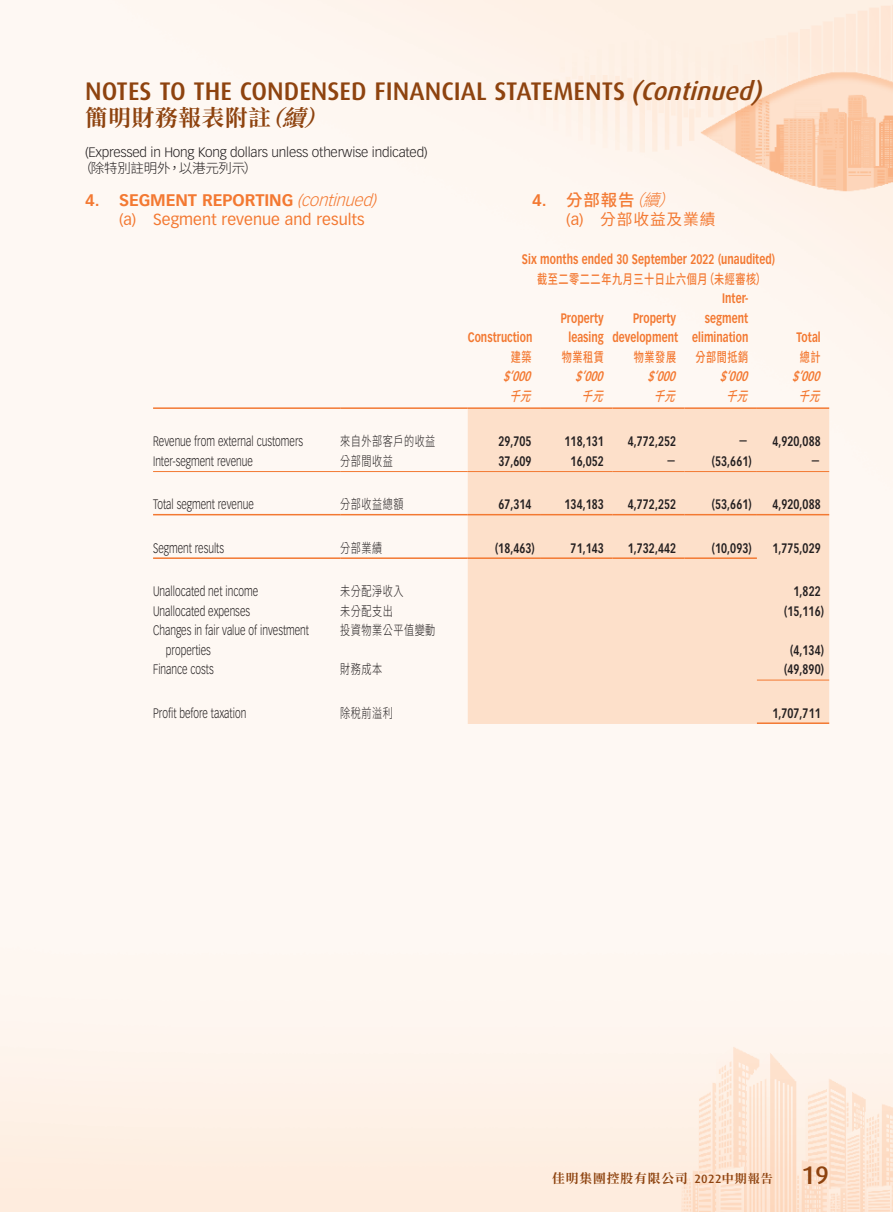
<style>
.page{position:relative;width:893px;height:1212px;background:#fff}
.page>*{position:absolute;margin:0;border:0;box-sizing:border-box;transform-origin:0 0}
.t1{font:500 25.5px "Dax";color:#8e430f}
.t2{font:700 22.5px "Source Han Serif TC";letter-spacing:.035em;color:#8e430f}
.Heading_1{font:700 16.5px "Vectora LT Std";letter-spacing:-.005em;color:#f37932}
.C_Heading_1{font:500 16.5px "Source Han Sans TC";color:#f37932}
.Heading_2{font:15.75px "Vectora LT Std";letter-spacing:.005em;color:#f37932}
.C_Heading_2{font:15.75px "Source Han Sans TC";letter-spacing:.055em;color:#f37932}
.Body_Text{font:300 13.5px/19.5px "Vectora LT Std";color:#231f20;scale:.75 1}
.Body_Text-2{font:700 13.5px "Vectora LT Std";letter-spacing:.005em;color:#231f20;scale:.75 1}
.Body_Text-3{font:700 13.5px "Vectora LT Std";letter-spacing:.005em;color:#f37932;scale:.75 1}
.Body_Text-4{font:300 13.5px "Source Han Sans TC";letter-spacing:.05em;color:#231f20;scale:.75 1}
.Body_Text-5{font:300 13.5px "Vectora LT Std";color:#231f20}
.Body_Text-6{font:500 13.5px "Source Han Sans TC";letter-spacing:.055em;color:#f37932;scale:.75 1}
.Body_Text-7{font:italic 700 13.5px "Vectora LT Std";color:#f37932;scale:.75 1}
.Body_Text-8{font:300 13.5px "Source Han Sans TC";letter-spacing:-.02em;color:#231f20}
.Body_Text-9{font:italic 500 13.5px "Source Han Sans TC";color:#f37932;scale:.75 1}
.Body_Text-10{font:500 13.5px "Source Han Sans TC";color:#231f20;scale:.75 1}
.t3{font:700 12.75px "Source Han Serif TC";letter-spacing:.07em;color:#8e430f}
.s1{font-style:italic}
.s2{font-family:"Vectora LT Std";font-weight:700}
.s3{font-weight:300;font-style:italic}
.s4{font-family:"Vectora LT Std"}
.s5{font-family:"Dax";font-weight:500;font-size:12px}
.s6{font-size:12px}
.s7{font-family:"Dax";font-weight:500;font-size:25.5px}
</style>
<div class="page">
<img style="left:0;top:0;width:893px;height:1212px">
<div style="left:468px;top:409px;width:361px;height:315px;background:#fde0ca"></div>
<hr style="left:153px;top:407px;width:187px;height:2px;background:#f37932">
<hr style="left:340px;top:407px;width:128px;height:2px;background:#f37932">
<hr style="left:468px;top:407px;width:72px;height:2px;background:#f37932">
<hr style="left:540px;top:407px;width:72px;height:2px;background:#f37932">
<hr style="left:612px;top:407px;width:73px;height:2px;background:#f37932">
<hr style="left:685px;top:407px;width:72px;height:2px;background:#f37932">
<hr style="left:757px;top:407px;width:72px;height:2px;background:#f37932">
<hr style="left:153px;top:471px;width:187px;height:1px;background:#f37932">
<hr style="left:340px;top:471px;width:128px;height:1px;background:#f37932">
<hr style="left:468px;top:471px;width:72px;height:1px;background:#f37932">
<hr style="left:540px;top:471px;width:72px;height:1px;background:#f37932">
<hr style="left:612px;top:471px;width:73px;height:1px;background:#f37932">
<hr style="left:685px;top:471px;width:72px;height:1px;background:#f37932">
<hr style="left:757px;top:471px;width:72px;height:1px;background:#f37932">
<hr style="left:153px;top:514px;width:187px;height:1px;background:#f37932">
<hr style="left:340px;top:514px;width:128px;height:1px;background:#f37932">
<hr style="left:468px;top:514px;width:72px;height:1px;background:#f37932">
<hr style="left:540px;top:514px;width:72px;height:1px;background:#f37932">
<hr style="left:612px;top:514px;width:73px;height:1px;background:#f37932">
<hr style="left:685px;top:514px;width:72px;height:1px;background:#f37932">
<hr style="left:757px;top:514px;width:72px;height:1px;background:#f37932">
<hr style="left:153px;top:557px;width:187px;height:2px;background:#f37932">
<hr style="left:340px;top:557px;width:128px;height:2px;background:#f37932">
<hr style="left:468px;top:557px;width:72px;height:2px;background:#f37932">
<hr style="left:540px;top:557px;width:72px;height:2px;background:#f37932">
<hr style="left:612px;top:557px;width:73px;height:2px;background:#f37932">
<hr style="left:685px;top:557px;width:72px;height:2px;background:#f37932">
<hr style="left:757px;top:680px;width:72px;height:1px;background:#f37932">
<hr style="left:757px;top:722px;width:72px;height:2px;background:#f37932">
<h1 class="t1" style="left:85px;top:77px;width:685px">NOTES TO THE CONDENSED FINANCIAL STATEMENTS <span class="s1">(Continued)</span></h1>
<h2 class="t2" style="left:85px;top:105px;width:260px">簡明財務報表附註<span class="s1">（續）</span></h2>
<p class="Body_Text-5" style="left:85px;top:144px;width:344px">(Expressed in Hong Kong dollars unless otherwise indicated)</p>
<p class="Body_Text-8" style="left:79px;top:161px;width:180px">（除特別註明外，以港元列示）</p>
<p class="C_Heading_1" style="left:532px;top:191px;width:157px"><span class="s2">4.</span> 分部報告<span class="s3">（續）</span></p>
<p class="C_Heading_2" style="left:566px;top:211px;width:151px"><span class="s4">(a)</span> 分部收益及業績</p>
<p class="Heading_1" style="left:85px;top:190px;width:297px">4. SEGMENT REPORTING <span class="s3">(continued)</span></p>
<p class="Heading_2" style="left:119px;top:211px;width:247px">(a) Segment revenue and results</p>
<p class="Body_Text-3" style="left:522px;top:251px;width:339px">Six months ended 30 September 2022 (unaudited)</p>
<p class="Body_Text-6" style="left:537px;top:271px;width:307px">截至二零二二年九月三十日止六個月（未經審核）</p>
<p class="Body_Text-3" style="left:468px;top:329px;width:88px">Construction</p>
<p class="Body_Text-3" style="left:561px;top:310px;width:59px">Property</p>
<p class="Body_Text-3" style="left:568px;top:329px;width:49px">leasing</p>
<p class="Body_Text-3" style="left:633px;top:310px;width:59px">Property</p>
<p class="Body_Text-3" style="left:612px;top:329px;width:89px">development</p>
<p class="Body_Text-3" style="left:722px;top:290px;width:37px">Inter-</p>
<p class="Body_Text-3" style="left:705px;top:310px;width:60px">segment</p>
<p class="Body_Text-3" style="left:692px;top:329px;width:76px">elimination</p>
<p class="Body_Text-3" style="left:796px;top:329px;width:34px">Total</p>
<p class="Body_Text-6" style="left:511px;top:349px;width:29px">建築</p>
<p class="Body_Text-6" style="left:562px;top:349px;width:58px">物業租賃</p>
<p class="Body_Text-6" style="left:634px;top:349px;width:58px">物業發展</p>
<p class="Body_Text-6" style="left:696px;top:349px;width:72px">分部間抵銷</p>
<p class="Body_Text-6" style="left:800px;top:349px;width:29px">總計</p>
<p class="Body_Text-7" style="left:503px;top:368px;width:44px">$’000</p>
<p class="Body_Text-7" style="left:575px;top:368px;width:44px">$’000</p>
<p class="Body_Text-7" style="left:648px;top:368px;width:44px">$’000</p>
<p class="Body_Text-7" style="left:720px;top:368px;width:44px">$’000</p>
<p class="Body_Text-7" style="left:792px;top:368px;width:44px">$’000</p>
<p class="Body_Text-9" style="left:509px;top:388px;width:43px">千元</p>
<p class="Body_Text-9" style="left:582px;top:388px;width:43px">千元</p>
<p class="Body_Text-9" style="left:654px;top:388px;width:43px">千元</p>
<p class="Body_Text-9" style="left:726px;top:388px;width:43px">千元</p>
<p class="Body_Text-9" style="left:798px;top:388px;width:43px">千元</p>
<p class="Body_Text" style="left:153px;top:432px;width:202px">Revenue from external customers</p>
<p class="Body_Text-4" style="left:340px;top:434px;width:129px">來自外部客戶的收益</p>
<p class="Body_Text-2" style="left:498px;top:433px;width:46px">29,705</p>
<p class="Body_Text-2" style="left:565px;top:433px;width:54px">118,131</p>
<p class="Body_Text-2" style="left:628px;top:433px;width:66px">4,772,252</p>
<p class="Body_Text-10" style="left:738px;top:434px;width:15px">－</p>
<p class="Body_Text-2" style="left:772px;top:433px;width:66px">4,920,088</p>
<p class="Body_Text" style="left:153px;top:451px;width:135px">Inter-segment revenue</p>
<p class="Body_Text-4" style="left:340px;top:453px;width:72px">分部間收益</p>
<p class="Body_Text-2" style="left:498px;top:453px;width:46px">37,609</p>
<p class="Body_Text-2" style="left:571px;top:453px;width:46px">16,052</p>
<p class="Body_Text-10" style="left:666px;top:453px;width:15px">－</p>
<p class="Body_Text-2" style="left:712px;top:453px;width:54px">(53,661)</p>
<p class="Body_Text-10" style="left:811px;top:453px;width:15px">－</p>
<p class="Body_Text" style="left:153px;top:495px;width:136px">Total segment revenue</p>
<p class="Body_Text-4" style="left:340px;top:497px;width:86px">分部收益總額</p>
<p class="Body_Text-2" style="left:498px;top:496px;width:46px">67,314</p>
<p class="Body_Text-2" style="left:565px;top:496px;width:54px">134,183</p>
<p class="Body_Text-2" style="left:628px;top:496px;width:66px">4,772,252</p>
<p class="Body_Text-2" style="left:712px;top:496px;width:54px">(53,661)</p>
<p class="Body_Text-2" style="left:772px;top:496px;width:66px">4,920,088</p>
<p class="Body_Text" style="left:153px;top:538px;width:96px">Segment results</p>
<p class="Body_Text-4" style="left:340px;top:540px;width:58px">分部業績</p>
<p class="Body_Text-2" style="left:495px;top:540px;width:54px">(18,463)</p>
<p class="Body_Text-2" style="left:571px;top:540px;width:46px">71,143</p>
<p class="Body_Text-2" style="left:628px;top:540px;width:66px">1,732,442</p>
<p class="Body_Text-2" style="left:712px;top:540px;width:54px">(10,093)</p>
<p class="Body_Text-2" style="left:772px;top:540px;width:66px">1,775,029</p>
<p class="Body_Text" style="left:153px;top:582px;width:142px">Unallocated net income</p>
<p class="Body_Text-4" style="left:340px;top:584px;width:86px">未分配淨收入</p>
<p class="Body_Text-2" style="left:793px;top:583px;width:38px">1,822</p>
<p class="Body_Text" style="left:153px;top:601px;width:131px">Unallocated expenses</p>
<p class="Body_Text-4" style="left:340px;top:603px;width:72px">未分配支出</p>
<p class="Body_Text-2" style="left:784px;top:603px;width:54px">(15,116)</p>
<p class="Body_Text" style="left:166px;top:621px;width:193px;text-indent:-13px">Changes in fair value of investment properties</p>
<p class="Body_Text-4" style="left:340px;top:623px;width:129px">投資物業公平值變動</p>
<p class="Body_Text-2" style="left:790px;top:642px;width:46px">(4,134)</p>
<p class="Body_Text" style="left:153px;top:660px;width:83px">Finance costs</p>
<p class="Body_Text-4" style="left:340px;top:662px;width:58px">財務成本</p>
<p class="Body_Text-2" style="left:784px;top:661px;width:54px">(49,890)</p>
<p class="Body_Text" style="left:153px;top:703px;width:126px">Profit before taxation</p>
<p class="Body_Text-4" style="left:340px;top:705px;width:72px">除稅前溢利</p>
<p class="Body_Text-2" style="left:772px;top:705px;width:66px">1,707,711</p>
<p class="t3" style="left:552px;top:1171px;width:279px">佳明集團控股有限公司 <span class="s5">2022</span><span class="s6">中期報告</span> <span class="s7">19</span></p>
</div>
